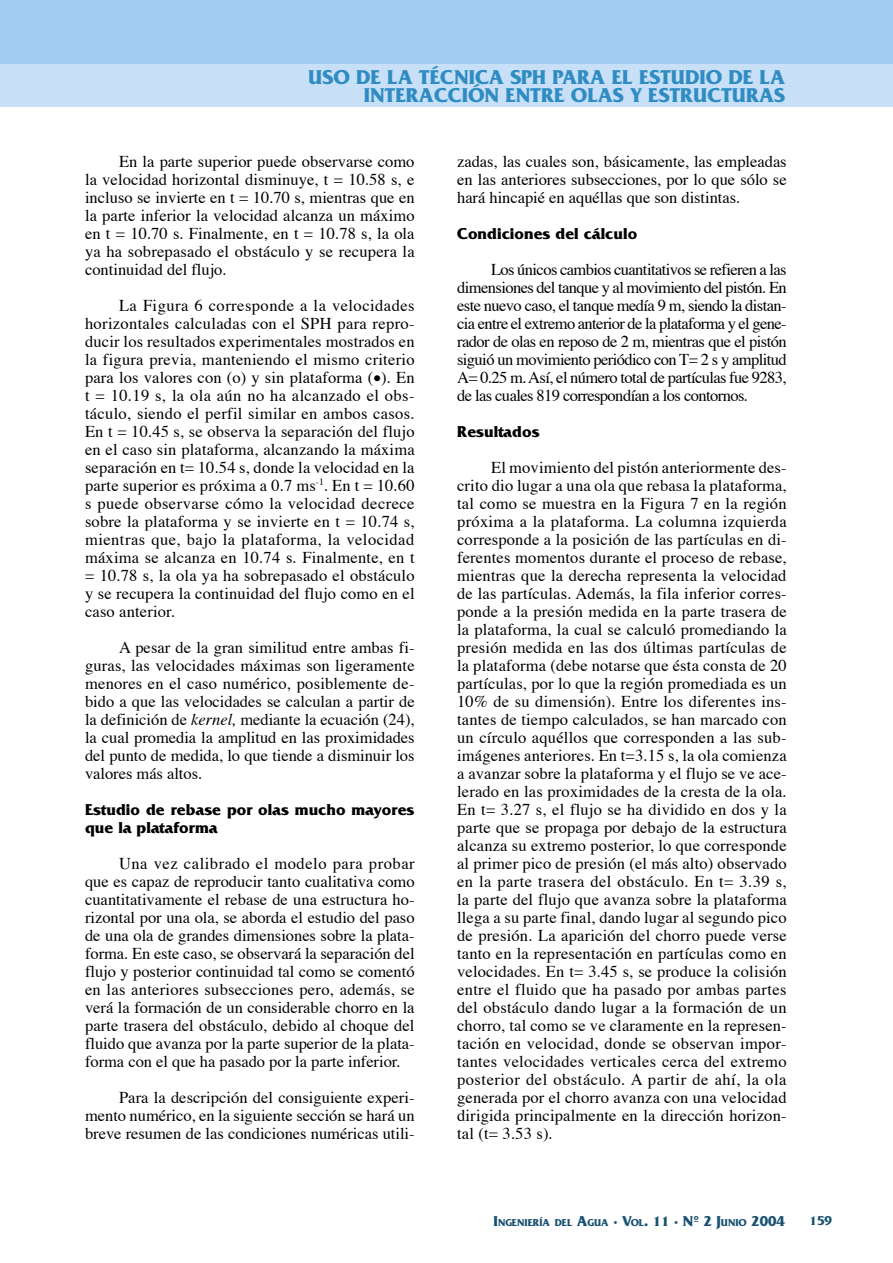
<style>
.page{position:relative;width:893px;height:1263px;background:#fff}
.page>*{position:absolute;margin:0;border:0;box-sizing:border-box;transform-origin:0 0}
.t1{font:700 21px/18px "Friz Quadrata";color:#2f8cc2;text-align:right}
.t2{font:16.5px/18px "Times";color:#000;text-align:justify}
.t3{font:700 16.5px/18px "Friz Quadrata";color:#000}
.t4{font:700 13.5px "Friz Quadrata";color:#195172}
.t5{font:700 10.5px "Friz Quadrata";color:#195172}
.s1{font-style:italic}
.s2{font-size:15px}
</style>
<div class="page">
<div style="left:0;top:0;width:893px;height:106px;background:#c8e0f7"></div>
<div style="left:0;top:0;width:893px;height:64px;background:#a1cdf2"></div>
<p class="t1" style="left:308px;top:68px;width:478px">USO DE LA TÉCNICA SPH PARA EL ESTUDIO DE LA<br>INTERACCIÓN ENTRE OLAS Y ESTRUCTURAS</p>
<p class="t2" style="left:85px;top:153px;width:331px;text-indent:34px">En la parte superior puede observarse como la velocidad horizontal disminuye, t = 10.58 s, e incluso se invierte en t = 10.70 s, mientras que en la parte inferior la velocidad alcanza un máximo en t = 10.70 s. Finalmente, en t = 10.78 s, la ola ya ha sobrepasado el obstáculo y se recupera la continuidad del flujo.</p>
<p class="t2" style="left:85px;top:297px;width:331px;text-indent:34px">La Figura 6 corresponde a la velocidades horizontales calculadas con el SPH para repro&shy;ducir los resultados experimentales mostrados en la figura previa, manteniendo el mismo criterio para los valores con (o) y sin plataforma (∑). En t = 10.19 s, la ola aún no ha alcanzado el obs&shy;táculo, siendo el perfil similar en ambos casos.<br>En t = 10.45 s, se observa la separación del flujo en el caso sin plataforma, alcanzando la máxima separación en t= 10.54 s, donde la velocidad en la parte superior es próxima a 0.7 ms<sup>-1</sup>. En t = 10.60 s puede observarse cómo la velocidad decrece sobre la plataforma y se invierte en t = 10.74 s, mientras que, bajo la plataforma, la velocidad máxima se alcanza en 10.74 s. Finalmente, en t = 10.78 s, la ola ya ha sobrepasado el obstáculo y se recupera la continuidad del flujo como en el caso anterior.</p>
<p class="t2" style="left:85px;top:639px;width:331px;text-indent:34px">A pesar de la gran similitud entre ambas fi&shy;guras, las velocidades máximas son ligeramente menores en el caso numérico, posiblemente de&shy;bido a que las velocidades se calculan a partir de la definición de <span class="s1">kernel,</span> mediante la ecuación (24), la cual promedia la amplitud en las proximidades del punto de medida, lo que tiende a disminuir los valores más altos.</p>
<p class="t3" style="left:85px;top:800px;width:331px">Estudio de rebase por olas mucho mayores que la plataforma</p>
<p class="t2" style="left:85px;top:855px;width:331px;text-indent:34px">Una vez calibrado el modelo para probar que es capaz de reproducir tanto cualitativa como cuantitativamente el rebase de una estructura ho&shy;rizontal por una ola, se aborda el estudio del paso de una ola de grandes dimensiones sobre la plata&shy;forma. En este caso, se observará la separación del flujo y posterior continuidad tal como se comentó en las anteriores subsecciones pero, además, se verá la formación de un considerable chorro en la parte trasera del obstáculo, debido al choque del fluido que avanza por la parte superior de la plata&shy;forma con el que ha pasado por la parte inferior.</p>
<p class="t2" style="left:85px;top:1089px;width:331px;text-indent:34px">Para la descripción del consiguiente experi&shy;mento numérico, en la siguiente sección se hará un breve resumen de las condiciones numéricas utili-</p>
<p class="t2" style="left:457px;top:153px;width:331px">zadas, las cuales son, básicamente, las empleadas en las anteriores subsecciones, por lo que sólo se hará hincapié en aquéllas que son distintas.</p>
<p class="t3" style="left:457px;top:224px;width:182px">Condiciones del cálculo</p>
<p class="t2" style="left:457px;top:261px;width:331px;text-indent:34px">Los únicos cambios cuantitativos se refieren a las dimensiones del tanque y al movimiento del pistón. En este nuevo caso, el tanque medía 9 m, siendo la distan&shy;cia entre el extremo anterior de la plataforma y el gene&shy;rador de olas en reposo de 2 m, mientras que el pistón siguió un movimiento periódico con T= 2 s y amplitud A= 0.25 m. Así, el número total de partículas fue 9283, de las cuales 819 correspondían a los contornos.</p>
<p class="t3" style="left:457px;top:422px;width:84px">Resultados</p>
<p class="t2" style="left:457px;top:459px;width:331px;text-indent:34px">El movimiento del pistón anteriormente des&shy;crito dio lugar a una ola que rebasa la plataforma, tal como se muestra en la Figura 7 en la región próxima a la plataforma. La columna izquierda corresponde a la posición de las partículas en di&shy;ferentes momentos durante el proceso de rebase, mientras que la derecha representa la velocidad de las partículas. Además, la fila inferior corres&shy;ponde a la presión medida en la parte trasera de la plataforma, la cual se calculó promediando la presión medida en las dos últimas partículas de la plataforma (debe notarse que ésta consta de 20 partículas, por lo que la región promediada es un 10% de su dimensión). Entre los diferentes ins&shy;tantes de tiempo calculados, se han marcado con un círculo aquéllos que corresponden a las sub&shy;imágenes anteriores. En t=3.15 s, la ola comienza a avanzar sobre la plataforma y el flujo se ve ace&shy;lerado en las proximidades de la cresta de la ola.<br>En t= 3.27 s, el flujo se ha dividido en dos y la parte que se propaga por debajo de la estructura alcanza su extremo posterior, lo que corresponde al primer pico de presión (el más alto) observado en la parte trasera del obstáculo. En t= 3.39 s, la parte del flujo que avanza sobre la plataforma llega a su parte final, dando lugar al segundo pico de presión. La aparición del chorro puede verse tanto en la representación en partículas como en velocidades. En t= 3.45 s, se produce la colisión entre el fluido que ha pasado por ambas partes del obstáculo dando lugar a la formación de un chorro, tal como se ve claramente en la represen&shy;tación en velocidad, donde se observan impor&shy;tantes velocidades verticales cerca del extremo posterior del obstáculo. A partir de ahí, la ola generada por el chorro avanza con una velocidad dirigida principalmente en la dirección horizon&shy;tal (t= 3.53 s).</p>
<p class="t5" style="left:494px;top:1216px;width:293px"><span class="s2">I</span>NGENIERÍA DEL <span class="s2">A</span>GUA <span class="s2">· V</span>OL<span class="s2">. 11 · Nº 2 J</span>UNIO <span class="s2">2004</span></p>
<p class="t4" style="left:809px;top:1213px;width:24px">159</p>
</div>
